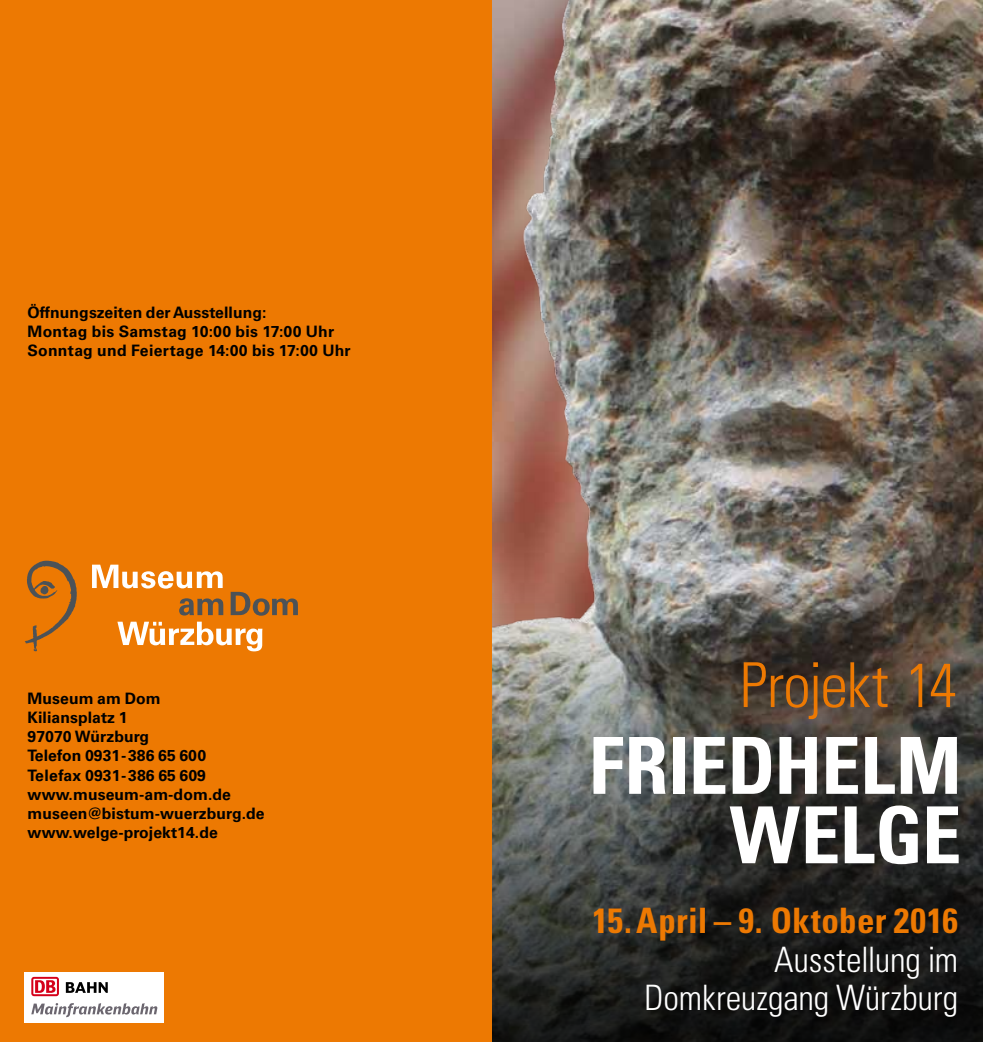
<style>
.page{position:relative;width:983px;height:1042px;background:#fff}
.page>*{position:absolute;margin:0;border:0;box-sizing:border-box;transform-origin:0 0}
.t1{font:700 condensed 78.75px/69.5px "Univers LT Std";letter-spacing:-.005em;color:#fff;text-align:right}
.t2{font:300 condensed 61.95px "Univers LT Std";letter-spacing:-.025em;color:#ed7902}
.t3{font:300 condensed 35px/38.5px "Univers LT Std";letter-spacing:-.005em;color:#fff;text-align:right}
.t4{font:700 condensed 35px "Univers LT Std";letter-spacing:.005em;color:#ed7902}
.t5{font:700 15.75px/19.2px "Univers LT";letter-spacing:.005em;color:#000}
.t6{font:700 15.75px/19.2px "Univers LT Std";letter-spacing:.01em;color:#000}
</style>
<div class="page">
<img style="left:491px;top:0;width:491px;height:139px">
<img style="left:491px;top:139px;width:491px;height:903px">
<div style="left:0;top:0;width:491px;height:1042px;background:#ed7902"></div>
<div style="left:25px;top:972px;width:139px;height:50px;background:#fff"></div>
<svg style="left:31px;top:1003px;width:126px;height:14px"></svg>
<svg style="left:66px;top:982px;width:42px;height:11px"></svg>
<svg style="left:31px;top:977px;width:28px;height:19px"></svg>
<svg style="left:33px;top:979px;width:24px;height:15px"></svg>
<svg style="left:35px;top:980px;width:20px;height:13px"></svg>
<svg style="left:25px;top:561px;width:52px;height:90px"></svg>
<svg style="left:92px;top:565px;width:206px;height:51px"></svg>
<svg style="left:117px;top:622px;width:145px;height:29px"></svg>
<p class="t6" style="left:28px;top:303px;width:324px">Öffnungszeiten der Ausstellung:<br>Montag bis Samstag 10:00 bis 17:00 Uhr<br>Sonntag und Feiertage 14:00 bis 17:00 Uhr</p>
<p class="t5" style="left:28px;top:688px;width:238px">Museum am Dom<br>Kiliansplatz 1<br>97070 Würzburg<br>Telefon 0931-386 65 600<br>Telefax 0931-386 65 609 www.museum-am-dom.de museen@bistum-wuerzburg.de www.welge-projekt14.de</p>
<h2 class="t2" style="left:739px;top:648px;width:218px">Projekt 14</h2>
<h1 class="t1" style="left:588px;top:731px;width:374px">FRIEDHELM<br>WELGE</h1>
<h3 class="t4" style="left:592px;top:899px;width:367px">15.APRIL – 9. OKTOBER 2016</h3>
<h3 class="t3" style="left:644px;top:940px;width:315px">Ausstellung im<br>Domkreuzgang Würzburg</h3>
</div>
